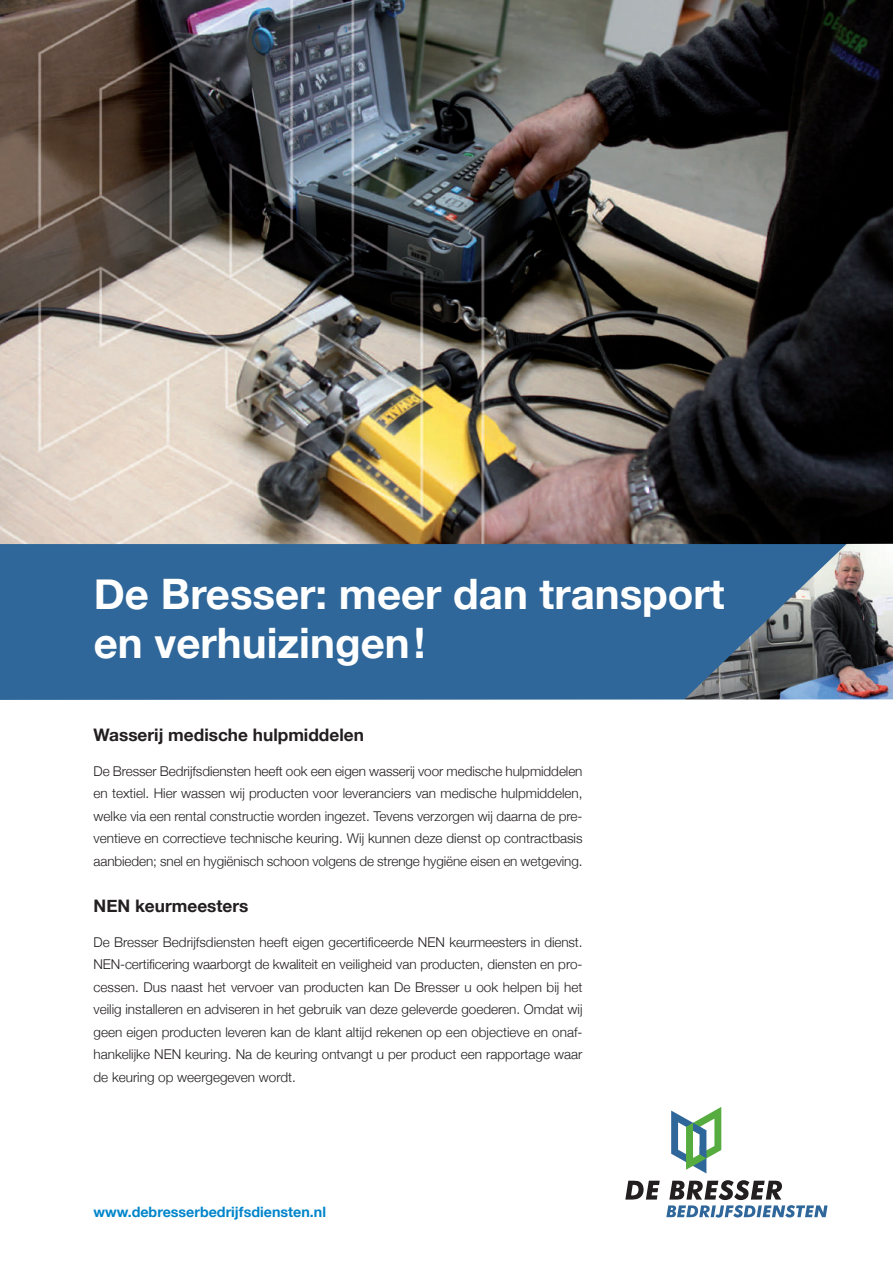
<style>
.page{position:relative;width:893px;height:1263px;background:#fff}
.page>*{position:absolute;margin:0;border:0;box-sizing:border-box;transform-origin:0 0}
.t1{font:700 42px/49.2px "Helvetica Neue";color:#fff}
.t2{font:700 17.25px "Helvetica Neue";color:#231f20}
.t3{font:700 14.25px "Helvetica Neue";color:#0085cb}
.t4{font:300 13.5px/22.5px "Helvetica Neue";letter-spacing:-.005em;color:#231f20;text-align:justify}
</style>
<div class="page">
<img style="left:0;top:0;width:893px;height:544px">
<svg style="left:625px;top:1181px;width:35px;height:18px"></svg>
<svg style="left:666px;top:1180px;width:161px;height:37px"></svg>
<svg style="left:671px;top:1107px;width:50px;height:66px"></svg>
<div style="left:0;top:544px;width:684px;height:155px;background:#2f679a"></div>
<img style="left:684px;top:544px;width:209px;height:155px">
<svg style="left:0;top:699px;width:893px;height:1px"></svg>
<h1 class="t1" style="left:94px;top:569px;width:632px">De Bresser: meer dan transport en verhuizingen!</h1>
<p class="t2" style="left:94px;top:724px;width:272px">Wasserij medische hulpmiddelen</p>
<p class="t4" style="left:94px;top:759px;width:490px">De Bresser Bedrijfsdiensten heeft ook een eigen wasserij voor medische hulpmiddelen en textiel. Hier wassen wij producten voor leveranciers van medische hulpmiddelen, welke via een rental constructie worden ingezet. Tevens verzorgen wij daarna de pre&shy;ventieve en correctieve technische keuring. Wij kunnen deze dienst op contractbasis aanbieden; snel en hygiënisch schoon volgens de strenge hygiëne eisen en wetgeving.</p>
<p class="t2" style="left:94px;top:895px;width:156px">NEN keurmeesters</p>
<p class="t4" style="left:94px;top:930px;width:491px">De Bresser Bedrijfsdiensten heeft eigen gecertificeerde NEN keurmeesters in dienst.<br>NEN-certificering waarborgt de kwaliteit en veiligheid van producten, diensten en pro&shy;cessen. Dus naast het vervoer van producten kan De Bresser u ook helpen bij het veilig installeren en adviseren in het gebruik van deze geleverde goederen. Omdat wij geen eigen producten leveren kan de klant altijd rekenen op een objectieve en onaf&shy;hankelijke NEN keuring. Na de keuring ontvangt u per product een rapportage waar de keuring op weergegeven wordt.</p>
<p class="t3" style="left:94px;top:1203px;width:234px">www.debresserbedrijfsdiensten.nl</p>
</div>
